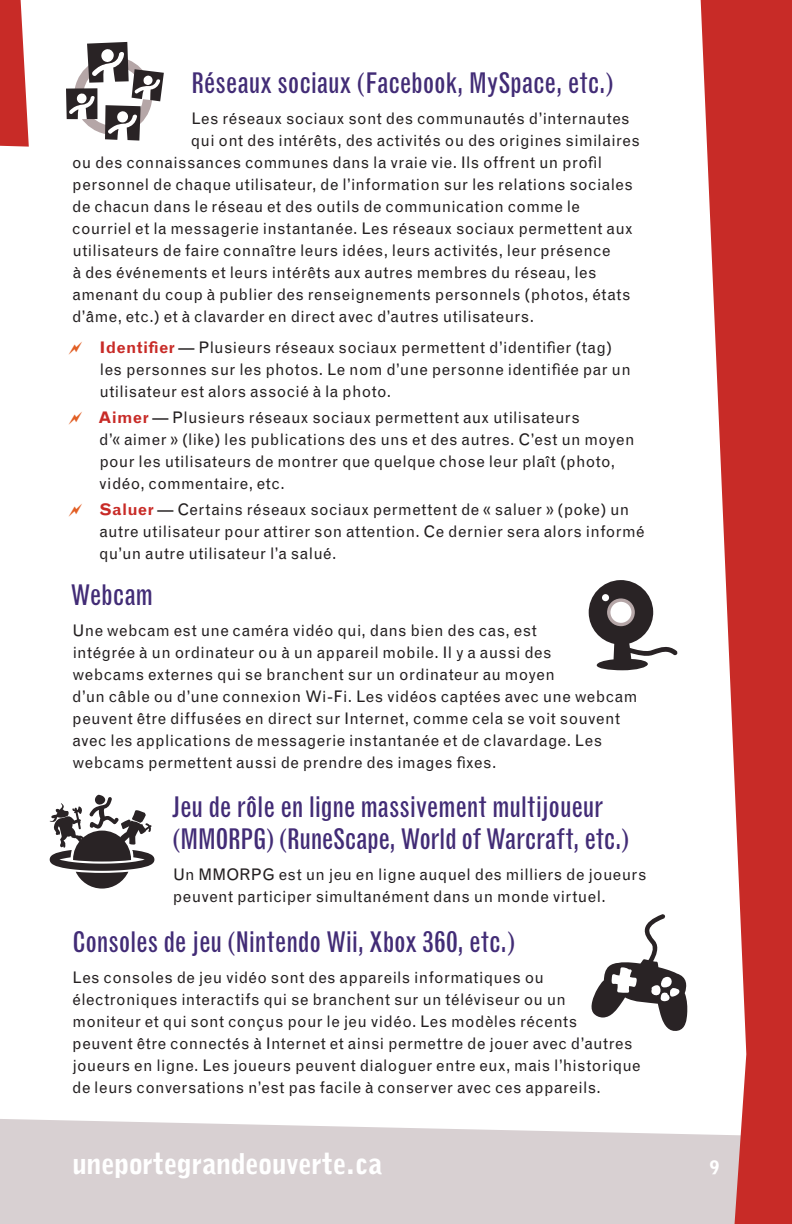
<style>
.page{position:relative;width:792px;height:1224px;background:#fff}
.page>*{position:absolute;margin:0;border:0;box-sizing:border-box;transform-origin:0 0}
.t1{font:condensed 28px/32px "Grotesque";letter-spacing:-.01em;color:#422c76}
.t2{font:900 28px "Grotesque";letter-spacing:-.015em;color:#fff}
.t3{font:900 18px "Grotesque";color:#fff}
.t4{font:16px/22px "Grotesque";letter-spacing:.025em;color:#231f20}
.s1{font-weight:700;color:#c82b27}
</style>
<div class="page">
<svg style="left:0;top:0;width:29px;height:147px;background:#d04b48"></svg>
<svg style="left:0;top:1119px;width:701px;height:105px;background:#dad3d5"></svg>
<svg style="left:701px;top:0;width:91px;height:1224px;fill:#c82b27"></svg>
<svg style="left:66px;top:42px;width:98px;height:99px"></svg>
<svg style="left:588px;top:580px;width:90px;height:90px"></svg>
<div style="left:607px;top:598px;width:28px;height:28px;background:#b5a6a7;border-radius:50%"></div>
<div style="left:610px;top:602px;width:22px;height:21px;background:#fff;border-radius:50%"></div>
<div style="left:602px;top:594px;width:7px;height:7px;background:#fff;border-radius:50%"></div>
<svg style="left:50px;top:795px;width:104px;height:94px"></svg>
<svg style="left:591px;top:914px;width:97px;height:117px"></svg>
<h1 class="t1" style="left:191px;top:67px;width:424px">Réseaux sociaux (Facebook, MySpace, etc.)</h1>
<p class="t4" style="left:191px;top:108px;width:440px">Les réseaux sociaux sont des communautés d’internautes</p>
<p class="t4" style="left:191px;top:130px;width:450px">qui ont des intérêts, des activités ou des origines similaires</p>
<p class="t4" style="left:72px;top:152px;width:532px">ou des connaissances communes dans la vraie vie. Ils offrent un profil</p>
<p class="t4" style="left:72px;top:174px;width:562px">personnel de chaque utilisateur, de l’information sur les relations sociales</p>
<p class="t4" style="left:72px;top:196px;width:510px">de chacun dans le réseau et des outils de communication comme le</p>
<p class="t4" style="left:72px;top:218px;width:562px">courriel et la messagerie instantanée. Les réseaux sociaux permettent aux</p>
<p class="t4" style="left:72px;top:240px;width:540px">utilisateurs de faire connaître leurs idées, leurs activités, leur présence</p>
<p class="t4" style="left:73px;top:262px;width:525px">à des événements et leurs intérêts aux autres membres du réseau, les</p>
<p class="t4" style="left:72px;top:284px;width:560px">amenant du coup à publier des renseignements personnels (photos, états</p>
<p class="t4" style="left:72px;top:306px;width:464px">d’âme, etc.) et à clavarder en direct avec d’autres utilisateurs.</p>
<p class="t4" style="left:99px;top:336px;width:533px"><span class="s1">Identifier</span> — Plusieurs réseaux sociaux permettent d’identifier (tag) les personnes sur les photos. Le nom d’une personne identifiée par un utilisateur est alors associé à la photo.</p>
<p class="t4" style="left:98px;top:407px;width:538px"><span class="s1">Aimer</span> — Plusieurs réseaux sociaux permettent aux utilisateurs<br>d’« aimer » (like) les publications des uns et des autres. C’est un moyen pour les utilisateurs de montrer que quelque chose leur plaît (photo, vidéo, commentaire, etc.</p>
<p class="t4" style="left:99px;top:499px;width:547px"><span class="s1">Saluer</span> — Certains réseaux sociaux permettent de « saluer » (poke) un autre utilisateur pour attirer son attention. Ce dernier sera alors informé qu’un autre utilisateur l’a salué.</p>
<h1 class="t1" style="left:71px;top:579px;width:83px">Webcam</h1>
<p class="t4" style="left:72px;top:619px;width:567px">Une webcam est une caméra vidéo qui, dans bien des cas, est<br>intégrée à un ordinateur ou à un appareil mobile. Il y a aussi des<br>webcams externes qui se branchent sur un ordinateur au moyen<br>d’un câble ou d’une connexion Wi-Fi. Les vidéos captées avec une webcam peuvent être diffusées en direct sur Internet, comme cela se voit souvent avec les applications de messagerie instantanée et de clavardage. Les webcams permettent aussi de prendre des images fixes.</p>
<h1 class="t1" style="left:172px;top:792px;width:459px">Jeu de rôle en ligne massivement multijoueur (MMORPG) (RuneScape, World of Warcraft, etc.)</h1>
<p class="t4" style="left:173px;top:864px;width:475px">Un MMORPG est un jeu en ligne auquel des milliers de joueurs peuvent participer simultanément dans un monde virtuel.</p>
<h1 class="t1" style="left:72px;top:926px;width:445px">Consoles de jeu (Nintendo Wii, Xbox 360, etc.)</h1>
<p class="t4" style="left:72px;top:966px;width:570px">Les consoles de jeu vidéo sont des appareils informatiques ou électroniques interactifs qui se branchent sur un téléviseur ou un<br>moniteur et qui sont conçus pour le jeu vidéo. Les modèles récents peuvent être connectés à Internet et ainsi permettre de jouer avec d’autres joueurs en ligne. Les joueurs peuvent dialoguer entre eux, mais l’historique de leurs conversations n’est pas facile à conserver avec ces appareils.</p>
<h1 class="t2" style="left:72px;top:1147px;width:312px">uneportegrandeouverte.ca</h1>
<p class="t3" style="left:709px;top:1157px;width:12px">9</p>
</div>
